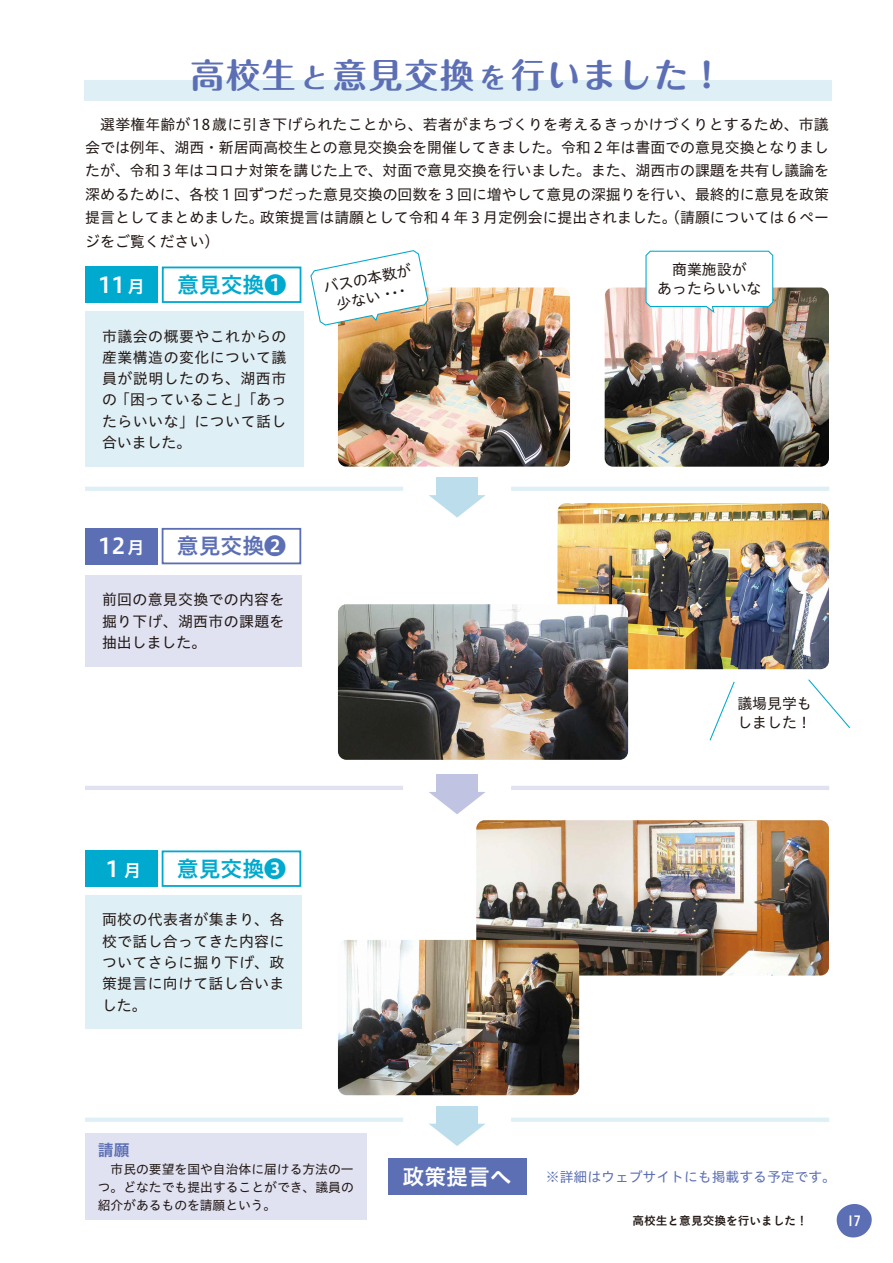
<style>
.page{position:relative;width:893px;height:1263px;background:#fff}
.page>*{position:absolute;margin:0;border:0;box-sizing:border-box;transform-origin:0 0}
.t1{font:700 34.05px "Maru Fo Pro";letter-spacing:.05em;color:#5c6fb4}
.t2{font:21.9px "Hiragino UD Sans Std W6";color:#fff}
.t3{font:21.9px "Hiragino UD Sans Std W6";color:#00a9ce}
.t4{font:21.9px "Hiragino UD Sans Std W6";color:#5c6fb4}
.t5{font:15.9px "Hiragino UD Sans Std W6";color:#5c6fb4}
.t6{font:14.85px/21.3px "Hiragino UD Sans Std W4";letter-spacing:.025em;color:#221815;text-align:justify}
.t7{font:14.85px/19.2px "Hiragino UD Sans Std W4";color:#221815;text-align:center}
.t8{font:13.8px "Hiragino UD Sans Std W4";color:#5c6fb4}
.t9{font:13.8px "Koburina Go Std W6";color:#fff}
.t10{font:12.75px/18.1px "Hiragino UD Sans Std W4";letter-spacing:.005em;color:#221815;text-align:justify}
.t11{font:11.7px "Koburina Go Std W6";color:#221815}
.s1{font-size:27.15px}
.s2{font-size:17.4px}
</style>
<div class="page">
<img style="left:557px;top:503px;width:272px;height:166px">
<div style="left:84px;top:80px;width:747px;height:21px;background:#dfeff6"></div>
<div style="left:85px;top:311px;width:218px;height:156px;background:#dfeff6"></div>
<div style="left:85px;top:575px;width:216px;height:91px;background:#e0e1f1"></div>
<div style="left:85px;top:895px;width:216px;height:134px;background:#dfeff6"></div>
<div style="left:85px;top:267px;width:73px;height:36px;background:#00a9ce"></div>
<div style="left:162px;top:267px;width:139px;height:36px;border:2px solid #00a9ce"></div>
<div style="left:85px;top:528px;width:73px;height:36px;background:#5c6fb4"></div>
<div style="left:162px;top:528px;width:139px;height:36px;border:2px solid #5c6fb4"></div>
<div style="left:388px;top:1158px;width:138px;height:37px;background:#5c6fb4"></div>
<div style="left:85px;top:850px;width:73px;height:37px;background:#00a9ce"></div>
<div style="left:162px;top:850px;width:139px;height:37px;border:2px solid #00a9ce"></div>
<img style="left:338px;top:287px;width:232px;height:180px">
<img style="left:605px;top:287px;width:224px;height:180px">
<img style="left:338px;top:604px;width:290px;height:156px">
<img style="left:476px;top:820px;width:353px;height:155px">
<div style="left:436px;top:477px;width:42px;height:22px;background:#bcddec"></div>
<svg style="left:429px;top:495px;width:57px;height:23px"></svg>
<div style="left:436px;top:1106px;width:42px;height:21px;background:#bcddec"></div>
<svg style="left:429px;top:1124px;width:56px;height:22px"></svg>
<div style="left:436px;top:774px;width:42px;height:21px;background:#c0c3e2"></div>
<svg style="left:429px;top:792px;width:56px;height:22px"></svg>
<img style="left:338px;top:940px;width:241px;height:155px">
<hr style="left:85px;top:487px;width:318px;height:4px;background:#dfeff6">
<div style="left:85px;top:1117px;width:318px;height:5px;background:#dfeff6"></div>
<hr style="left:85px;top:786px;width:318px;height:4px;background:#e0e1f1">
<hr style="left:511px;top:487px;width:318px;height:4px;background:#dfeff6">
<div style="left:511px;top:1117px;width:318px;height:5px;background:#dfeff6"></div>
<hr style="left:511px;top:786px;width:318px;height:4px;background:#e0e1f1">
<div style="left:85px;top:1134px;width:281px;height:86px;background:#e0e1f1"></div>
<svg style="left:836px;top:1204px;width:36px;height:34px"></svg>
<svg style="left:310px;top:250px;width:119px;height:76px"></svg>
<svg style="left:645px;top:250px;width:129px;height:64px"></svg>
<svg style="left:709px;top:681px;width:26px;height:60px"></svg>
<svg style="left:808px;top:679px;width:42px;height:49px"></svg>
<h1 class="t1" style="left:190px;top:48px;width:535px">高校生<span class="s1">と</span>意見交換<span class="s1">を</span>行いました！</h1>
<p class="t6" style="left:85px;top:111px;width:745px;line-height:23.4px">　選挙権年齢が18歳に引き下げられたことから、若者がまちづくりを考えるきっかけづくりとするため、市議会では例年、湖西・ 新居両高校生との意見交換会を開催してきました。令和２年は書面での意見交換となりましたが、令和３年はコロナ対策を講じた上で、対面で意見交換を行いました。また、湖西市の課題を共有し議論を深めるために、各校１回ずつだった意見交換の回数を３回に増やして意見の深掘りを行い、最終的に意見を政策提言としてまとめました。政策提言は請願として令和４年３月定例会に提出されました。（請願については６ページをご覧ください）</p>
<h2 class="t2" style="left:99px;top:268px;width:48px">11<span class="s2">月</span></h2>
<h2 class="t3" style="left:177px;top:268px;width:111px">意見交換❶</h2>
<p class="t6" style="left:102px;top:324px;width:186px">市議会の概要やこれからの産業構造の変化について議員が説明したのち、湖西市の「困っていること」「あったらいいな」について話し合いました。</p>
<h2 class="t2" style="left:98px;top:529px;width:48px">12<span class="s2">月</span></h2>
<h2 class="t4" style="left:177px;top:529px;width:111px">意見交換❷</h2>
<p class="t6" style="left:102px;top:588px;width:184px">前回の意見交換での内容を掘り下げ、湖西市の課題を抽出しました。</p>
<p class="t6" style="left:322px;top:278px;width:91px;line-height:19.2px;text-align:center;rotate:-12deg">バスの本数が少ない･･･</p>
<p class="t7" style="left:657px;top:259px;width:106px">商業施設が<br>あったらいいな</p>
<p class="t7" style="left:737px;top:692px;width:76px;text-align:left">議場見学もしました！</p>
<h2 class="t2" style="left:102px;top:852px;width:41px">１<span class="s2">月</span></h2>
<h2 class="t3" style="left:177px;top:852px;width:111px">意見交換❸</h2>
<p class="t6" style="left:102px;top:908px;width:184px">両校の代表者が集まり、各校で話し合ってきた内容についてさらに掘り下げ、政策提言に向けて話し合いました。</p>
<p class="t5" style="left:98px;top:1138px;width:33px">請願</p>
<p class="t10" style="left:98px;top:1159px;width:257px">　市民の要望を国や自治体に届ける方法の一つ。どなたでも提出することができ、議員の紹介があるものを請願という。</p>
<h2 class="t2" style="left:402px;top:1160px;width:111px">政策提言へ</h2>
<p class="t8" style="left:546px;top:1166px;width:292px">※詳細はウェブサイトにも掲載する予定です。</p>
<p class="t11" style="left:632px;top:1212px;width:177px">高校生と意見交換を行いました！</p>
<p class="t9" style="left:847px;top:1210px;width:15px">17</p>
</div>
